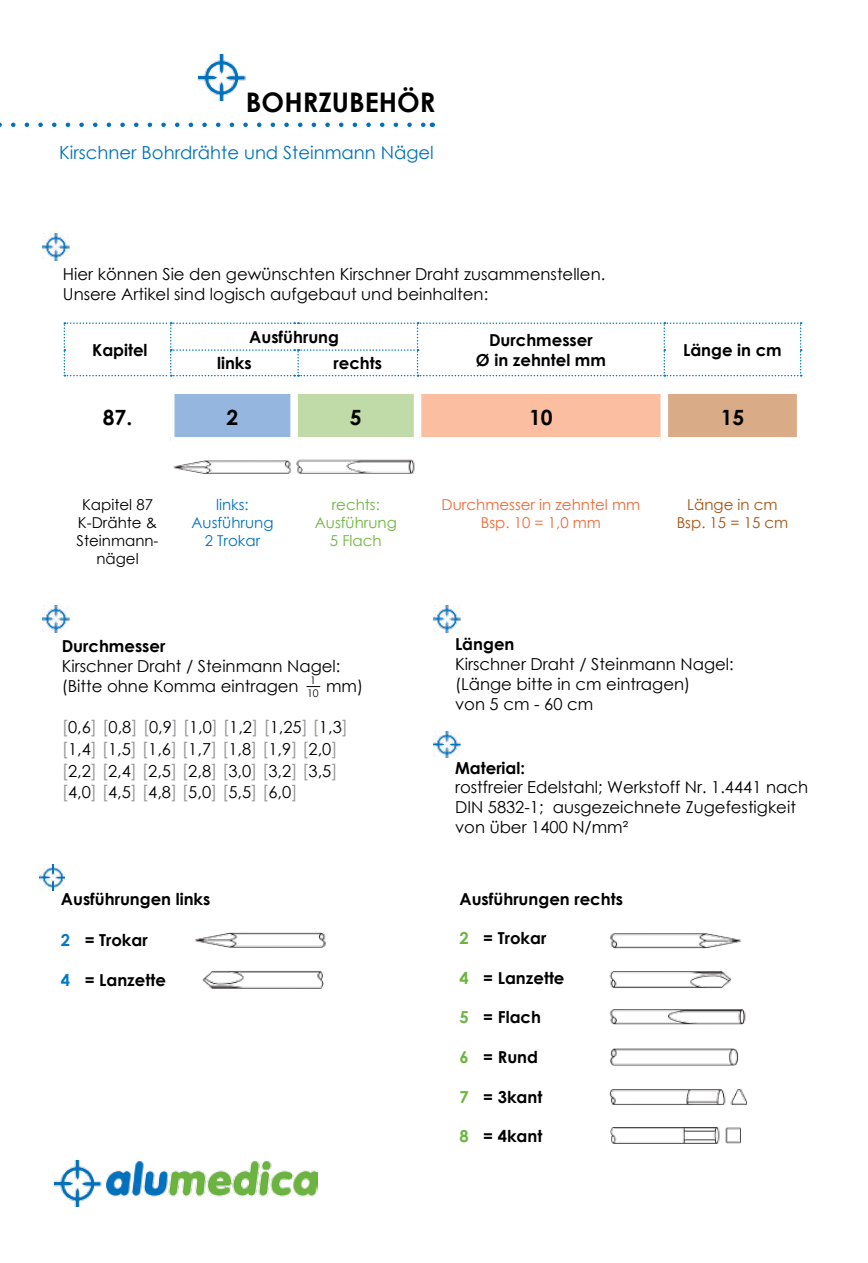
<style>
.page{position:relative;width:868px;height:1263px;background:#fff}
.page>*{position:absolute;margin:0;border:0;box-sizing:border-box;transform-origin:0 0}
.t1{font:700 27px "Century Gothic";color:#000}
.t2{font:700 21px "Century Gothic";color:#000}
.t3{font:18px "Century Gothic";color:#0072bc}
.t4{font:16.5px/19.8px "Century Gothic";color:#000}
.t5{font:700 16.5px/19.8px "Century Gothic";color:#000;text-align:center}
.t6{font:15px/18px "Century Gothic";color:#f26836;text-align:center}
.t7{font:15px/18px "Century Gothic";color:#000;text-align:center}
.t8{font:15px/18px "Century Gothic";color:#0072bc;text-align:center}
.t9{font:15px/18px "Century Gothic";color:#6db43f;text-align:center}
.t10{font:15px/18px "Century Gothic";color:#a5510e;text-align:center}
.t11{font:10.5px/12.6px "Century Gothic";color:#000}
.s1{font-size:18px;color:#939598}
.s2{color:#0079c2}
.s3{color:#6db43f}
</style>
<div class="page">
<svg style="left:0;top:123px;width:425px;height:4px"></svg>
<img style="left:198px;top:54px;width:48px;height:46px">
<img style="left:54px;top:1160px;width:263px;height:46px">
<div style="left:171px;top:394px;width:123px;height:47px;background:#95b6df"></div>
<div style="left:294px;top:394px;width:123px;height:47px;background:#c0daa8"></div>
<div style="left:417px;top:394px;width:247px;height:47px;background:#fbbea0"></div>
<div style="left:664px;top:394px;width:136px;height:47px;background:#daab87"></div>
<div style="left:796px;top:394px;width:8px;height:43px;background:#fff"></div>
<div style="left:660px;top:394px;width:8px;height:43px;background:#fff"></div>
<div style="left:660px;top:437px;width:144px;height:7px;background:#fff"></div>
<div style="left:167px;top:394px;width:7px;height:43px;background:#fff"></div>
<div style="left:171px;top:437px;width:123px;height:7px;background:#fff"></div>
<div style="left:290px;top:394px;width:8px;height:43px;background:#fff"></div>
<svg style="left:294px;top:437px;width:4px;height:4px"></svg>
<div style="left:298px;top:437px;width:116px;height:7px;background:#fff"></div>
<div style="left:414px;top:394px;width:7px;height:43px;background:#fff"></div>
<div style="left:414px;top:437px;width:246px;height:7px;background:#fff"></div>
<svg style="left:64px;top:322px;width:737px;height:54px"></svg>
<img style="left:43px;top:606px;width:27px;height:26px">
<img style="left:433px;top:606px;width:27px;height:26px">
<img style="left:173px;top:460px;width:119px;height:14px">
<img style="left:296px;top:459px;width:119px;height:15px">
<img style="left:609px;top:1009px;width:137px;height:16px">
<img style="left:610px;top:1127px;width:131px;height:17px">
<img style="left:609px;top:1089px;width:138px;height:16px">
<img style="left:610px;top:1049px;width:128px;height:16px">
<img style="left:195px;top:932px;width:131px;height:16px">
<img style="left:610px;top:933px;width:131px;height:16px">
<img style="left:202px;top:971px;width:122px;height:18px">
<img style="left:609px;top:971px;width:123px;height:18px">
<img style="left:43px;top:234px;width:27px;height:26px">
<img style="left:39px;top:864px;width:26px;height:27px">
<svg style="left:306px;top:686px;width:14px;height:1px"></svg>
<img style="left:433px;top:731px;width:27px;height:26px">
<h1 class="t1" style="left:246px;top:82px;width:191px">BOHRZUBEHÖR</h1>
<p class="t3" style="left:59px;top:140px;width:376px">Kirschner Bohrdrähte und Steinmann Nägel</p>
<p class="t4" style="left:63px;top:264px;width:543px">Hier können Sie den gewünschten Kirschner Draht zusammenstellen.<br>Unsere Artikel sind logisch aufgebaut und beinhalten:</p>
<p class="t5" style="left:92px;top:339px;width:57px">Kapitel</p>
<p class="t5" style="left:249px;top:326px;width:91px">Ausführung</p>
<p class="t5" style="left:476px;top:329px;width:132px">Durchmesser<br>Ø in zehntel mm</p>
<p class="t5" style="left:683px;top:339px;width:100px">Länge in cm</p>
<p class="t5" style="left:217px;top:352px;width:36px">links</p>
<p class="t5" style="left:333px;top:352px;width:50px">rechts</p>
<p class="t2" style="left:103px;top:402px;width:31px">87.</p>
<p class="t2" style="left:226px;top:402px;width:13px">2</p>
<p class="t2" style="left:350px;top:402px;width:13px">5</p>
<p class="t2" style="left:529px;top:402px;width:25px">10</p>
<p class="t2" style="left:720px;top:402px;width:25px">15</p>
<p class="t7" style="left:76px;top:496px;width:84px">Kapitel 87<br>K-Drähte &amp;<br>Steinmann&shy;nägel</p>
<p class="t8" style="left:191px;top:496px;width:83px">links:<br>Ausführung<br>2 Trokar</p>
<p class="t9" style="left:315px;top:496px;width:83px">rechts:<br>Ausführung<br>5 Flach</p>
<p class="t6" style="left:441px;top:496px;width:200px">Durchmesser in zehntel mm<br>Bsp. 10 = 1,0 mm</p>
<p class="t10" style="left:676px;top:496px;width:113px">Länge in cm<br>Bsp. 15 = 15 cm</p>
<p class="t5" style="left:62px;top:636px;width:105px">Durchmesser</p>
<p class="t4" style="left:62px;top:656px;width:280px">Kirschner Draht / Steinmann Nagel: (Bitte ohne Komma eintragen</p>
<p class="t11" style="left:307px;top:674px;width:13px">1<br>10</p>
<p class="t4" style="left:326px;top:676px;width:39px">mm)</p>
<p class="t4" style="left:62px;top:716px;width:288px;line-height:21.6px"><span class="s1">[</span>0,6<span class="s1">] [</span>0,8<span class="s1">] [</span>0,9<span class="s1">] [</span>1,0<span class="s1">] [</span>1,2<span class="s1">] [</span>1,25<span class="s1">] [</span>1,3<span class="s1">] [</span>1,4<span class="s1">] [</span>1,5<span class="s1">] [</span>1,6<span class="s1">] [</span>1,7<span class="s1">] [</span>1,8<span class="s1">] [</span>1,9<span class="s1">] [</span>2,0<span class="s1">] [</span>2,2<span class="s1">] [</span>2,4<span class="s1">] [</span>2,5<span class="s1">] [</span>2,8<span class="s1">] [</span>3,0<span class="s1">] [</span>3,2<span class="s1">] [</span>3,5<span class="s1">] [</span>4,0<span class="s1">] [</span>4,5<span class="s1">] [</span>4,8<span class="s1">] [</span>5,0<span class="s1">] [</span>5,5<span class="s1">] [</span>6,0<span class="s1">]</span></p>
<p class="t5" style="left:61px;top:888px;width:151px">Ausführungen links</p>
<p class="t5" style="left:61px;top:929px;width:88px"><span class="s2">2</span> = Trokar</p>
<p class="t5" style="left:61px;top:969px;width:106px"><span class="s2">4</span> = Lanzette</p>
<p class="t5" style="left:455px;top:634px;width:61px">Längen</p>
<p class="t4" style="left:455px;top:654px;width:280px">Kirschner Draht / Steinmann Nagel: (Länge bitte in cm eintragen)<br>von 5 cm - 60 cm</p>
<p class="t5" style="left:455px;top:757px;width:71px">Material:</p>
<p class="t4" style="left:455px;top:777px;width:354px">rostfreier Edelstahl; Werkstoff Nr. 1.4441 nach<br>DIN 5832-1; ausgezeichnete Zugefestigkeit von über 1400 N/mm²</p>
<p class="t5" style="left:459px;top:888px;width:165px">Ausführungen rechts</p>
<p class="t5" style="left:459px;top:927px;width:88px"><span class="s3">2</span> = Trokar</p>
<p class="t5" style="left:459px;top:967px;width:106px"><span class="s3">4</span> = Lanzette</p>
<p class="t5" style="left:459px;top:1007px;width:83px"><span class="s3">5</span> = Flach</p>
<p class="t5" style="left:459px;top:1046px;width:80px"><span class="s3">6</span> = Rund</p>
<p class="t5" style="left:459px;top:1086px;width:84px"><span class="s3">7</span> = 3kant</p>
<p class="t5" style="left:459px;top:1125px;width:84px"><span class="s3">8</span> = 4kant</p>
</div>
